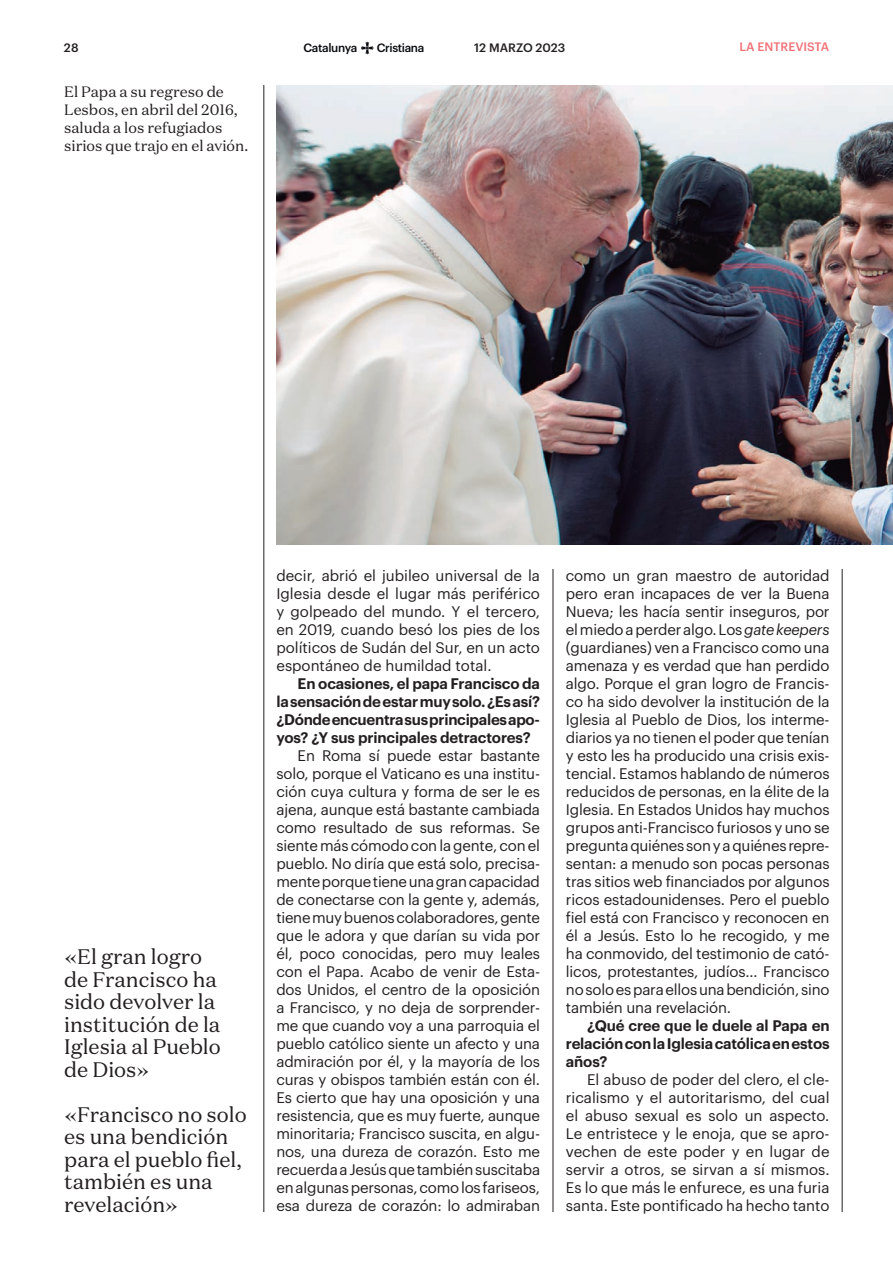
<style>
.page{position:relative;width:893px;height:1263px;background:#fff}
.page>*{position:absolute;margin:0;border:0;box-sizing:border-box;transform-origin:0 0}
.t1{font:21px/22.5px "Domaine Text";color:#231f20}
.t2{font:15px/18px "Graphik";letter-spacing:-.005em;color:#231f20;text-align:justify}
.t3{font:600 15px/18px "Graphik";letter-spacing:-.015em;color:#231f20;text-align:justify}
.t4{font:15px/18px "Domaine Text";color:#231f20}
.t5{font:500 12px "Graphik";color:#231f20}
.t6{font:500 12px "Graphik";color:#f27278}
.t7{font:500 11.85px "Graphik";letter-spacing:-.03em;color:#07090c}
.s1{font-style:italic}
</style>
<div class="page">
<img style="left:276px;top:85px;width:617px;height:460px">
<hr style="left:264px;top:85px;width:1px;height:1127px;background:#231f20">
<hr style="left:553px;top:569px;width:1px;height:643px;background:#231f20">
<hr style="left:842px;top:569px;width:1px;height:643px;background:#231f20">
<svg style="left:361px;top:42px;width:13px;height:12px"></svg>
<p class="t5" style="left:64px;top:38px;width:16px">28</p>
<p class="t7" style="left:303px;top:38px;width:55px">Catalunya</p>
<p class="t7" style="left:377px;top:38px;width:49px">Cristiana</p>
<p class="t5" style="left:474px;top:38px;width:93px">12 MARZO 2023</p>
<p class="t4" style="left:64px;top:82px;width:186px">El Papa a su regreso de<br>Lesbos, en abril del 2016, saluda a los refugiados sirios que trajo en el avión.</p>
<p class="t6" style="left:740px;top:38px;width:91px">LA ENTREVISTA</p>
<h1 class="t1" style="left:64px;top:945px;width:158px">«El gran logro de Francisco ha sido devolver la institución de la<br>Iglesia al Pueblo de Dios»</h1>
<h1 class="t1" style="left:64px;top:1103px;width:184px">«Francisco no solo es una bendición para el pueblo fiel, también es una revelación»</h1>
<p class="t2" style="left:276px;top:565px;width:265px">decir, abrió el jubileo universal de la Iglesia desde el lugar más periférico y golpeado del mundo. Y el tercero, en 2019, cuando besó los pies de los políticos de Sudán del Sur, en un acto espontáneo de humildad total.</p>
<p class="t3" style="left:276px;top:673px;width:265px;text-indent:21px">En ocasiones, el papa Francisco da la sensación de estar muy solo. ¿Es así? ¿Dónde encuentra sus principales apo&shy;yos? ¿Y sus principales detractores?</p>
<p class="t2" style="left:276px;top:745px;width:265px;text-indent:21px">En Roma sí puede estar bastante solo, porque el Vaticano es una institu&shy;ción cuya cultura y forma de ser le es ajena, aunque está bastante cambiada como resultado de sus reformas. Se siente más cómodo con la gente, con el pueblo. No diría que está solo, precisa&shy;mente porque tiene una gran capacidad de conectarse con la gente y, además, tiene muy buenos colaboradores, gente que le adora y que darían su vida por él, poco conocidas, pero muy leales con el Papa. Acabo de venir de Esta&shy;dos Unidos, el centro de la oposición a Francisco, y no deja de sorprender&shy;me que cuando voy a una parroquia el pueblo católico siente un afecto y una admiración por él, y la mayoría de los curas y obispos también están con él.<br>Es cierto que hay una oposición y una resistencia, que es muy fuerte, aunque minoritaria; Francisco suscita, en algu&shy;nos, una dureza de corazón. Esto me recuerda a Jesús que también suscitaba en algunas personas, como los fariseos, esa dureza de corazón: lo admiraban</p>
<p class="t2" style="left:566px;top:566px;width:265px">como un gran maestro de autoridad pero eran incapaces de ver la Buena Nueva; les hacía sentir inseguros, por el miedo a perder algo. Los <span class="s1">gate keepers </span>(guardianes) ven a Francisco como una amenaza y es verdad que han perdido algo. Porque el gran logro de Francis&shy;co ha sido devolver la institución de la Iglesia al Pueblo de Dios, los interme&shy;diarios ya no tienen el poder que tenían y esto les ha producido una crisis exis&shy;tencial. Estamos hablando de números reducidos de personas, en la élite de la Iglesia. En Estados Unidos hay muchos grupos anti-Francisco furiosos y uno se pregunta quiénes son y a quiénes repre&shy;sentan: a menudo son pocas personas tras sitios web financiados por algunos ricos estadounidenses. Pero el pueblo fiel está con Francisco y reconocen en él a Jesús. Esto lo he recogido, y me ha conmovido, del testimonio de cató&shy;licos, protestantes, judíos… Francisco no solo es para ellos una bendición, sino también una revelación.</p>
<p class="t3" style="left:566px;top:1015px;width:265px;text-indent:21px">¿Qué cree que le duele al Papa en relación con la Iglesia católica en estos años?</p>
<p class="t2" style="left:566px;top:1070px;width:265px;text-indent:21px">El abuso de poder del clero, el cle&shy;ricalismo y el autoritarismo, del cual el abuso sexual es solo un aspecto.<br>Le entristece y le enoja, que se apro&shy;vechen de este poder y en lugar de servir a otros, se sirvan a sí mismos.<br>Es lo que más le enfurece, es una furia santa. Este pontificado ha hecho tanto</p>
</div>
